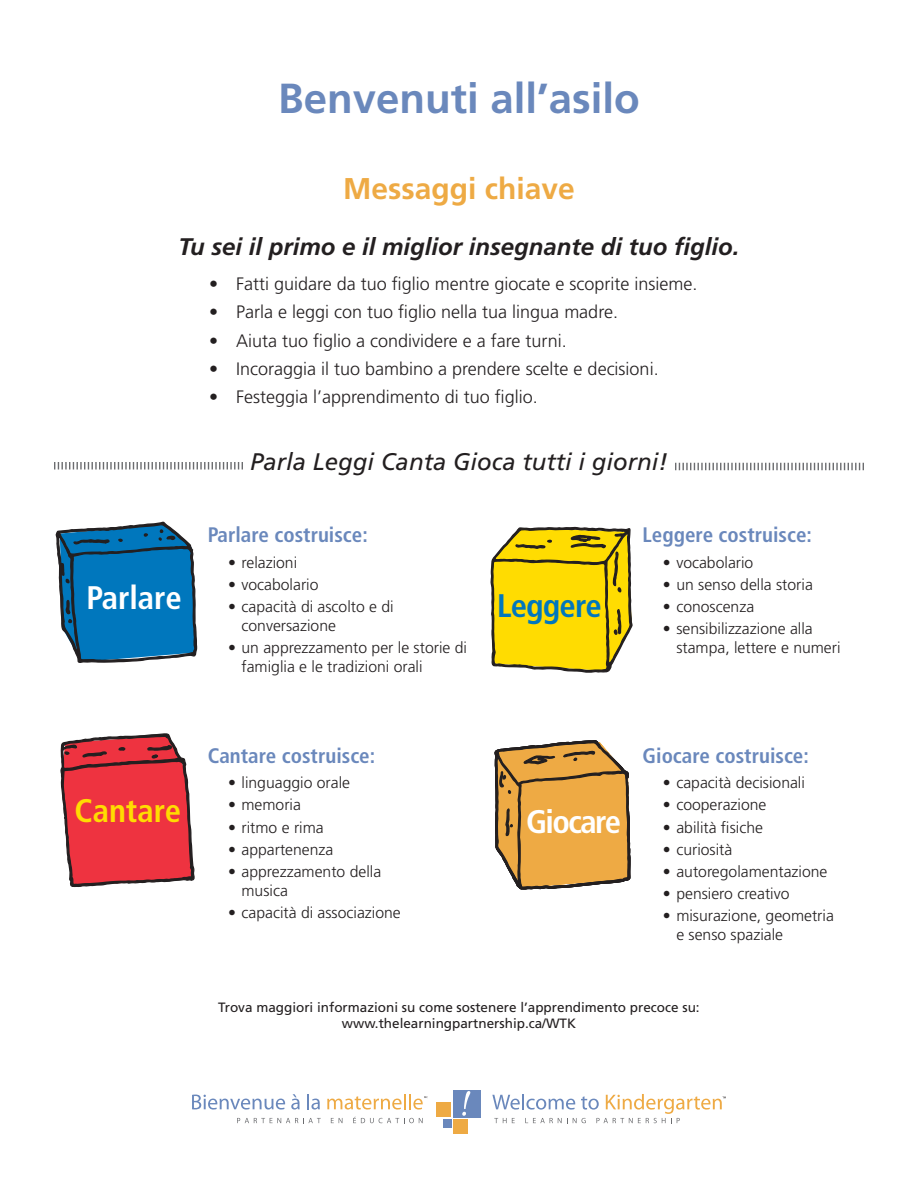
<style>
.page{position:relative;width:918px;height:1188px;background:#fff}
.page>*{position:absolute;margin:0;border:0;box-sizing:border-box;transform-origin:0 0}
.t1{font:700 42px "Frutiger LT Std";color:#6a88bc}
.t2{font:700 condensed 32.7px "Frutiger LT Std";letter-spacing:-.05em;color:#fff}
.t3{font:700 condensed 32.7px "Frutiger LT Std";color:#fff}
.t4{font:700 condensed 32.7px "Frutiger LT Std";letter-spacing:-.025em;color:#0077bd}
.t5{font:700 condensed 32.7px "Frutiger LT Std";color:#ffdc01}
.t6{font:700 30px "Frutiger LT Std";color:#ea4}
.t7{font:italic 700 24px "Frutiger LT Std";color:#231f20}
.t8{font:italic 24px "Frutiger LT Std";color:#231f20}
.t9{font:700 condensed 21px "Frutiger LT Std";color:#6a88bc}
.t10{font:300 18px "Frutiger LT Std";color:#231f20}
.t11{font:300 15.75px/18.9px "Frutiger LT Std";color:#231f20}
.t12{font:13.5px/16.2px "Frutiger LT Std";color:#231f20;text-align:center}
</style>
<div class="page">
<div style="left:453px;top:1090px;width:28px;height:28px;background:#6a88bc"></div>
<div style="left:443px;top:1119px;width:8px;height:9px;background:#6a88bc"></div>
<div style="left:453px;top:1120px;width:14px;height:14px;background:#ea4"></div>
<div style="left:437px;top:1103px;width:14px;height:14px;background:#ea4"></div>
<svg style="left:462px;top:1091px;width:8px;height:25px"></svg>
<svg style="left:237px;top:1118px;width:84px;height:5px"></svg>
<svg style="left:331px;top:1118px;width:11px;height:5px"></svg>
<svg style="left:353px;top:1117px;width:70px;height:6px"></svg>
<svg style="left:492px;top:1094px;width:234px;height:29px"></svg>
<svg style="left:192px;top:1095px;width:93px;height:15px"></svg>
<svg style="left:291px;top:1094px;width:9px;height:16px"></svg>
<svg style="left:307px;top:1094px;width:13px;height:16px"></svg>
<svg style="left:327px;top:1094px;width:101px;height:16px"></svg>
<svg style="left:495px;top:740px;width:135px;height:150px"></svg>
<svg style="left:56px;top:522px;width:141px;height:141px"></svg>
<svg style="left:491px;top:527px;width:142px;height:146px"></svg>
<svg style="left:60px;top:733px;width:135px;height:154px"></svg>
<svg style="left:54px;top:462px;width:189px;height:8px"></svg>
<svg style="left:675px;top:463px;width:189px;height:7px"></svg>
<h1 class="t1" style="left:278px;top:73px;width:363px">Benvenuti all’asilo</h1>
<h3 class="t6" style="left:343px;top:171px;width:233px">Messaggi chiave</h3>
<h3 class="t7" style="left:178px;top:232px;width:563px">Tu sei il primo e il miglior insegnante di tuo figlio.</h3>
<p class="t10" style="left:209px;top:273px;width:490px">• Fatti guidare da tuo figlio mentre giocate e scoprite insieme.</p>
<p class="t10" style="left:209px;top:302px;width:410px">• Parla e leggi con tuo figlio nella tua lingua madre.</p>
<p class="t10" style="left:209px;top:330px;width:359px">• Aiuta tuo figlio a condividere e a fare turni.</p>
<p class="t10" style="left:209px;top:358px;width:451px">• Incoraggia il tuo bambino a prendere scelte e decisioni.</p>
<p class="t10" style="left:209px;top:387px;width:330px">• Festeggia l’apprendimento di tuo figlio.</p>
<h3 class="t8" style="left:250px;top:447px;width:419px">Parla Leggi Canta Gioca tutti i giorni!</h3>
<h3 class="t9" style="left:208px;top:522px;width:162px">Parlare costruisce:</h3>
<p class="t11" style="left:228px;top:553px;width:71px">• relazioni</p>
<p class="t11" style="left:228px;top:575px;width:92px">• vocabolario</p>
<p class="t11" style="left:242px;top:597px;width:154px;text-indent:-13px">• capacità di ascolto e di conversazione</p>
<p class="t11" style="left:242px;top:638px;width:227px;text-indent:-13px">• un apprezzamento per le storie di famiglia e le tradizioni orali</p>
<h2 class="t3" style="left:87px;top:578px;width:97px">Parlare</h2>
<h2 class="t4" style="left:497px;top:587px;width:106px">Leggere</h2>
<h3 class="t9" style="left:643px;top:522px;width:171px">Leggere costruisce:</h3>
<p class="t11" style="left:663px;top:553px;width:92px">• vocabolario</p>
<p class="t11" style="left:663px;top:575px;width:152px">• un senso della storia</p>
<p class="t11" style="left:663px;top:597px;width:93px">• conoscenza</p>
<p class="t11" style="left:676px;top:619px;width:166px;text-indent:-13px">• sensibilizzazione alla stampa, lettere e numeri</p>
<h2 class="t5" style="left:75px;top:791px;width:108px">Cantare</h2>
<h3 class="t9" style="left:208px;top:743px;width:169px">Cantare costruisce:</h3>
<p class="t11" style="left:228px;top:774px;width:124px">• linguaggio orale</p>
<p class="t11" style="left:228px;top:796px;width:74px">• memoria</p>
<p class="t11" style="left:228px;top:818px;width:97px">• ritmo e rima</p>
<p class="t11" style="left:228px;top:840px;width:107px">• appartenenza</p>
<p class="t11" style="left:242px;top:862px;width:141px;text-indent:-13px">• apprezzamento della musica</p>
<p class="t11" style="left:228px;top:903px;width:174px">• capacità di associazione</p>
<h2 class="t2" style="left:526px;top:802px;width:97px">Giocare</h2>
<h3 class="t9" style="left:643px;top:743px;width:168px">Giocare costruisce:</h3>
<p class="t11" style="left:663px;top:774px;width:144px">• capacità decisionali</p>
<p class="t11" style="left:663px;top:796px;width:105px">• cooperazione</p>
<p class="t11" style="left:663px;top:818px;width:102px">• abilità fisiche</p>
<p class="t11" style="left:663px;top:840px;width:71px">• curiosità</p>
<p class="t11" style="left:663px;top:862px;width:166px">• autoregolamentazione</p>
<p class="t11" style="left:663px;top:884px;width:128px">• pensiero creativo</p>
<p class="t11" style="left:676px;top:907px;width:159px;text-indent:-13px">• misurazione, geometria e senso spaziale</p>
<p class="t12" style="left:218px;top:999px;width:483px">Trova maggiori informazioni su come sostenere l’apprendimento precoce su: www.thelearningpartnership.ca/WTK</p>
</div>
